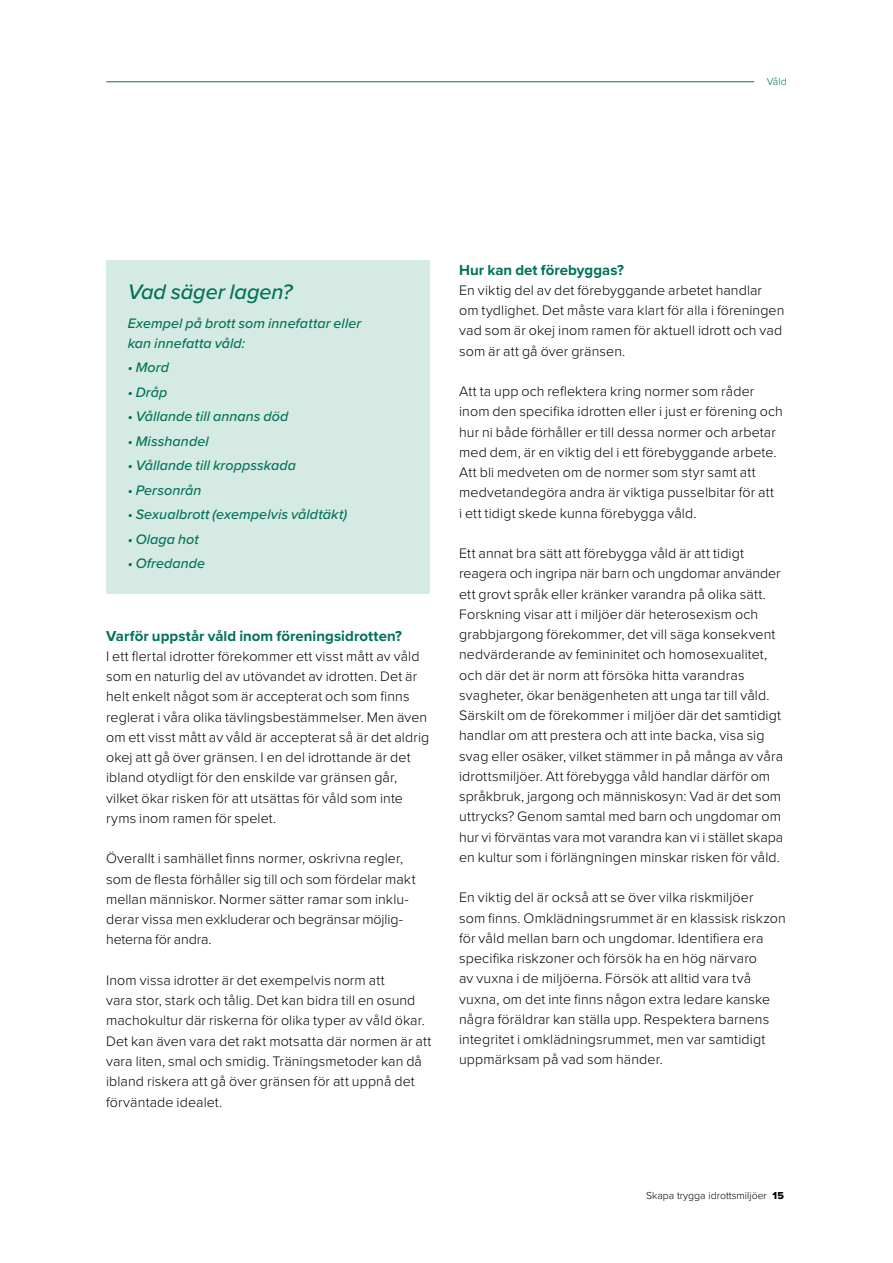
<style>
.page{position:relative;width:893px;height:1263px;background:#fff}
.page>*{position:absolute;margin:0;border:0;box-sizing:border-box;transform-origin:0 0}
.t1{font:italic 500 21.75px "Proxima Nova";letter-spacing:-.005em;color:#007258}
.t2{font:700 15px "Proxima Nova";letter-spacing:.005em;color:#007258}
.t3{font:300 14.25px/20.2px "Proxima Nova";letter-spacing:.005em;color:#000}
.t4{font:italic 500 14.25px/20.2px "Proxima Nova";letter-spacing:.005em;color:#007258}
.t5{font:300 10.5px "Proxima Nova";color:#000}
.t6{font:300 10.5px "Proxima Nova";color:#007258}
.s1{font-family:"Proxima Nova Extrabld";font-weight:400}
</style>
<div class="page">
<hr style="left:106px;top:82px;width:648px;height:1px;background:#007258">
<div style="left:106px;top:260px;width:324px;height:334px;background:#d5eae3"></div>
<p class="t6" style="left:767px;top:74px;width:21px">Våld</p>
<h1 class="t1" style="left:128px;top:275px;width:166px">Vad säger lagen?</h1>
<p class="t4" style="left:128px;top:312px;width:235px">Exempel på brott som innefattar eller kan innefatta våld:</p>
<p class="t4" style="left:128px;top:357px;width:43px">• Mord</p>
<p class="t4" style="left:128px;top:381px;width:41px">• Dråp</p>
<p class="t4" style="left:128px;top:406px;width:162px">• Vållande till annans död</p>
<p class="t4" style="left:128px;top:430px;width:83px">• Misshandel</p>
<p class="t4" style="left:128px;top:455px;width:170px">• Vållande till kroppsskada</p>
<p class="t4" style="left:128px;top:479px;width:75px">• Personrån</p>
<p class="t4" style="left:128px;top:504px;width:221px">• Sexualbrott (exempelvis våldtäkt)</p>
<p class="t4" style="left:128px;top:528px;width:73px">• Olaga hot</p>
<p class="t4" style="left:128px;top:553px;width:79px">• Ofredande</p>
<p class="t2" style="left:106px;top:624px;width:297px">Varför uppstår våld inom föreningsidrotten?</p>
<p class="t3" style="left:106px;top:645px;width:325px">I ett flertal idrotter förekommer ett visst mått av våld som en naturlig del av utövandet av idrotten. Det är helt enkelt något som är accepterat och som finns reglerat i våra olika tävlingsbestämmelser. Men även om ett visst mått av våld är accepterat så är det aldrig okej att gå över gränsen. I en del idrottande är det ibland otydligt för den enskilde var gränsen går, vilket ökar risken för att utsättas för våld som inte ryms inom ramen för spelet.</p>
<p class="t3" style="left:106px;top:848px;width:311px">Överallt i samhället finns normer, oskrivna regler, som de flesta förhåller sig till och som fördelar makt mellan människor. Normer sätter ramar som inklu&shy;derar vissa men exkluderar och begränsar möjlig&shy;heterna för andra.</p>
<p class="t3" style="left:106px;top:969px;width:327px">Inom vissa idrotter är det exempelvis norm att<br>vara stor, stark och tålig. Det kan bidra till en osund machokultur där riskerna för olika typer av våld ökar.<br>Det kan även vara det rakt motsatta där normen är att vara liten, smal och smidig. Träningsmetoder kan då ibland riskera att gå över gränsen för att uppnå det förväntade idealet.</p>
<p class="t2" style="left:459px;top:258px;width:166px">Hur kan det förebyggas?</p>
<p class="t3" style="left:459px;top:279px;width:327px">En viktig del av det förebyggande arbetet handlar om tydlighet. Det måste vara klart för alla i föreningen vad som är okej inom ramen för aktuell idrott och vad som är att gå över gränsen.</p>
<p class="t3" style="left:459px;top:380px;width:325px">Att ta upp och reflektera kring normer som råder inom den specifika idrotten eller i just er förening och hur ni både förhåller er till dessa normer och arbetar med dem, är en viktig del i ett förebyggande arbete.<br>Att bli medveten om de normer som styr samt att medvetandegöra andra är viktiga pusselbitar för att<br>i ett tidigt skede kunna förebygga våld.</p>
<p class="t3" style="left:459px;top:542px;width:326px">Ett annat bra sätt att förebygga våld är att tidigt reagera och ingripa när barn och ungdomar använder ett grovt språk eller kränker varandra på olika sätt.<br>Forskning visar att i miljöer där heterosexism och grabbjargong förekommer, det vill säga konsekvent nedvärderande av femininitet och homosexualitet, och där det är norm att försöka hitta varandras svagheter, ökar benägenheten att unga tar till våld.<br>Särskilt om de förekommer i miljöer där det samtidigt handlar om att prestera och att inte backa, visa sig svag eller osäker, vilket stämmer in på många av våra idrottsmiljöer. Att förebygga våld handlar därför om språkbruk, jargong och människosyn: Vad är det som uttrycks? Genom samtal med barn och ungdomar om hur vi förväntas vara mot varandra kan vi i stället skapa en kultur som i förlängningen minskar risken för våld.</p>
<p class="t3" style="left:459px;top:887px;width:328px">En viktig del är också att se över vilka riskmiljöer<br>som finns. Omklädningsrummet är en klassisk riskzon för våld mellan barn och ungdomar. Identifiera era specifika riskzoner och försök ha en hög närvaro<br>av vuxna i de miljöerna. Försök att alltid vara två vuxna, om det inte finns någon extra ledare kanske några föräldrar kan ställa upp. Respektera barnens integritet i omklädningsrummet, men var samtidigt uppmärksam på vad som händer.</p>
<p class="t5" style="left:646px;top:1188px;width:139px">Skapa trygga idrottsmiljöer <span class="s1">15</span></p>
</div>
